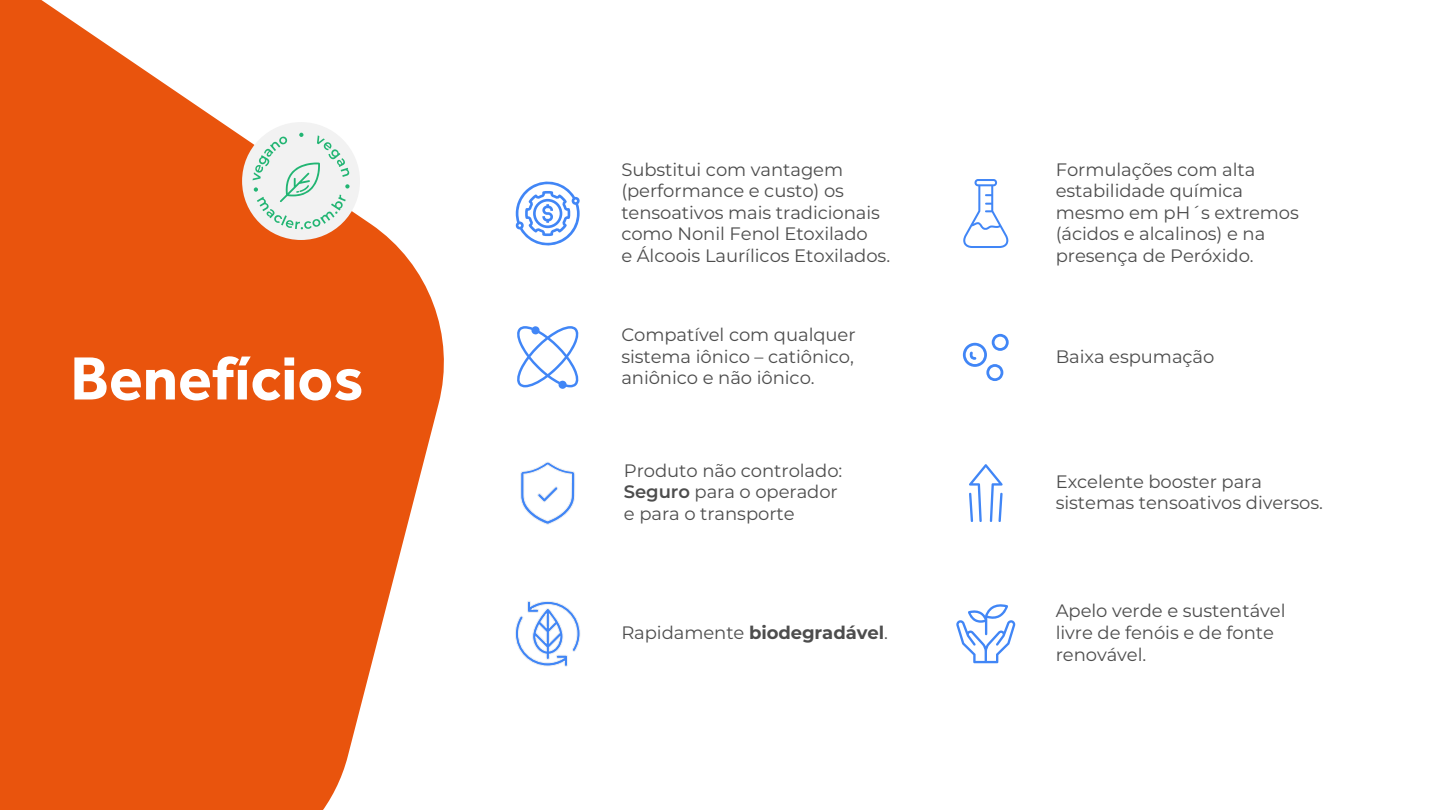
<style>
.page{position:relative;width:1440px;height:810px;background:#fff}
.page>*{position:absolute;margin:0;border:0;box-sizing:border-box;transform-origin:0 0}
.t1{font:700 63px "Effra";color:#fff}
.t2{font:18px/21.6px "Montserrat";letter-spacing:-.005em;color:#4d4d4d}
.t3{font:700 18px "Montserrat";letter-spacing:-.005em;color:#4d4d4d}
.s1{font-weight:600}
.s2{font-weight:400}
</style>
<div class="page">
<svg style="left:0;top:0;width:581px;height:810px;fill:#e9540d"></svg>
<svg style="left:963px;top:179px;width:45px;height:69px"></svg>
<svg style="left:515px;top:177px;width:65px;height:73px"></svg>
<svg style="left:515px;top:601px;width:65px;height:66px"></svg>
<svg style="left:521px;top:461px;width:54px;height:63px"></svg>
<div style="left:242px;top:122px;width:118px;height:118px;background:#f2f2f2;border-radius:50%"></div>
<svg style="left:253px;top:133px;width:97px;height:96px"></svg>
<svg style="left:956px;top:604px;width:60px;height:59px"></svg>
<svg style="left:969px;top:464px;width:34px;height:58px"></svg>
<svg style="left:516px;top:326px;width:63px;height:63px"></svg>
<svg style="left:963px;top:334px;width:46px;height:47px"></svg>
<h1 class="t1" style="left:70px;top:341px;width:295px">Benefícios</h1>
<p class="t2" style="left:621px;top:158px;width:270px">Substitui com vantagem (performance e custo) os tensoativos mais tradicionais como Nonil Fenol Etoxilado<br>e Álcoois Laurílicos Etoxilados.</p>
<p class="t2" style="left:621px;top:323px;width:236px;text-align:justify">Compatível com qualquer sistema iônico – catiônico, aniônico e não iônico.</p>
<p class="t2" style="left:624px;top:459px;width:220px">Produto não controlado:<br><span class="s1">Seguro</span> para o operador e para o transporte</p>
<p class="t3" style="left:621px;top:620px;width:268px"><span class="s2">Rapidamente</span> biodegradável<span class="s2">.</span></p>
<p class="t2" style="left:1056px;top:158px;width:245px">Formulações com alta estabilidade química mesmo em pH´s extremos (ácidos e alcalinos) e na presença de Peróxido.</p>
<p class="t2" style="left:1056px;top:345px;width:160px">Baixa espumação</p>
<p class="t2" style="left:1056px;top:470px;width:269px">Excelente booster para sistemas tensoativos diversos.</p>
<p class="t2" style="left:1056px;top:600px;width:231px">Apelo verde e sustentável livre de fenóis e de fonte renovável.</p>
</div>
